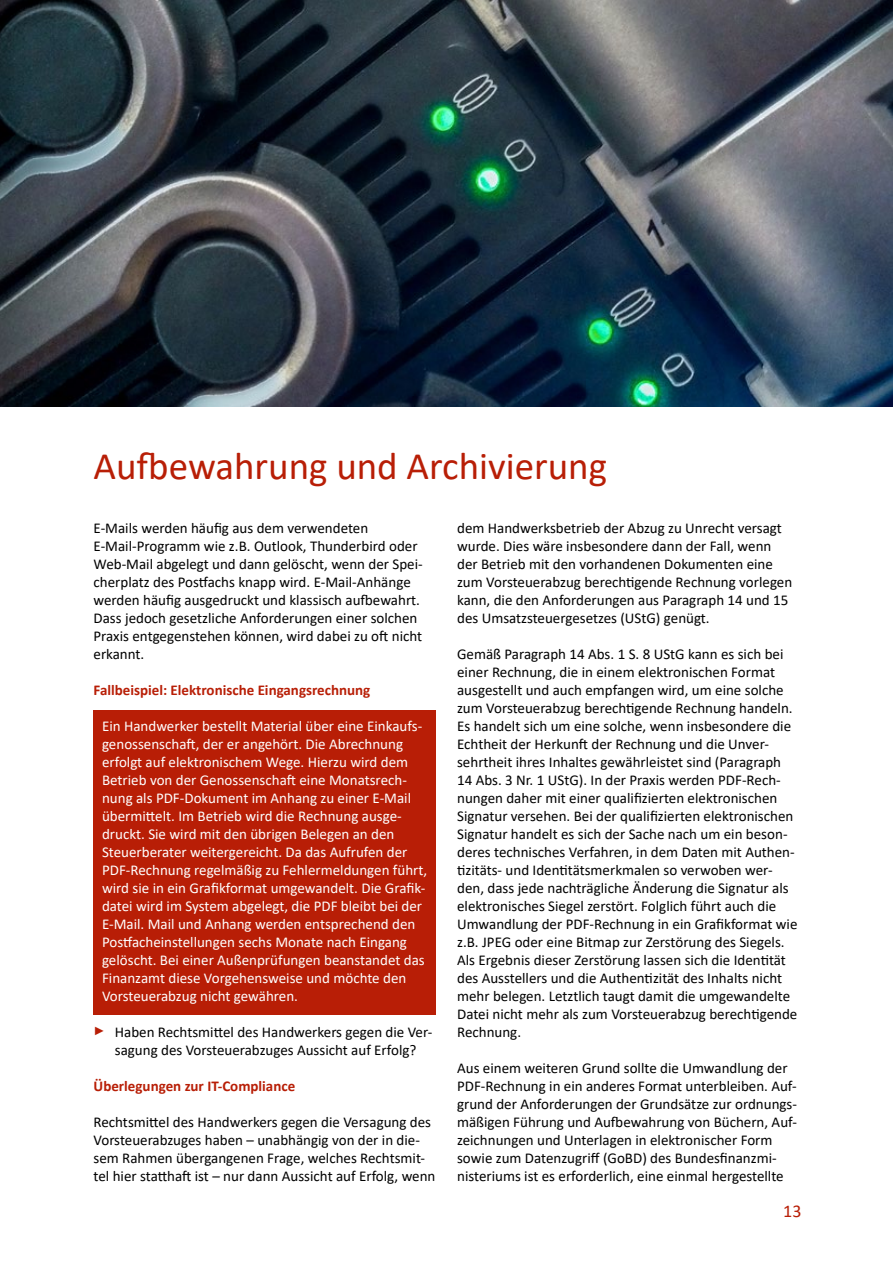
<style>
.page{position:relative;width:893px;height:1263px;background:#fff}
.page>*{position:absolute;margin:0;border:0;box-sizing:border-box;transform-origin:0 0}
.t1{font:39px "Calibri";color:#b81e06}
.t2{font:18px "Calibri";color:#b81e06}
.t3{font:15px/18px "Calibri";color:#000}
.t4{font:15px/18px "Calibri";color:#fff}
.t5{font:700 15px "Calibri";color:#b81e06}
.s1{font-family:"Arial";font-size:12px;color:#b81e06}
</style>
<div class="page">
<div style="left:94px;top:710px;width:342px;height:304px;background:#b81e06"></div>
<img style="left:0;top:0;width:893px;height:407px">
<h1 class="t1" style="left:94px;top:439px;width:515px">Aufbewahrung und Archivierung</h1>
<p class="t3" style="left:94px;top:518px;width:331px">E-Mails werden häufig aus dem verwendeten E-Mail-Programm wie z.B. Outlook, Thunderbird oder Web-Mail abgelegt und dann gelöscht, wenn der Spei&shy;cherplatz des Postfachs knapp wird. E-Mail-Anhänge werden häufig ausgedruckt und klassisch aufbewahrt.<br>Dass jedoch gesetzliche Anforderungen einer solchen Praxis entgegenstehen können, wird dabei zu oft nicht erkannt.</p>
<p class="t5" style="left:94px;top:679px;width:278px">Fallbeispiel: Elektronische Eingangsrechnung</p>
<p class="t4" style="left:102px;top:716px;width:327px">Ein Handwerker bestellt Material über eine Einkaufs&shy;genossenschaft, der er angehört. Die Abrechnung erfolgt auf elektronischem Wege. Hierzu wird dem Betrieb von der Genossenschaft eine Monatsrech&shy;nung als PDF-Dokument im Anhang zu einer E-Mail übermittelt. Im Betrieb wird die Rechnung ausge&shy;druckt. Sie wird mit den übrigen Belegen an den Steuerberater weitergereicht. Da das Aufrufen der PDF-Rechnung regelmäßig zu Fehlermeldungen führt, wird sie in ein Grafikformat umgewandelt. Die Grafik&shy;datei wird im System abgelegt, die PDF bleibt bei der E-Mail. Mail und Anhang werden entsprechend den Postfacheinstellungen sechs Monate nach Eingang gelöscht. Bei einer Außenprüfungen beanstandet das Finanzamt diese Vorgehensweise und möchte den Vorsteuerabzug nicht gewähren.</p>
<p class="t3" style="left:94px;top:1022px;width:340px;text-align:center"><span class="s1">►</span> Haben Rechtsmittel des Handwerkers gegen die Ver&shy;sagung des Vorsteuerabzuges Aussicht auf Erfolg?</p>
<p class="t5" style="left:94px;top:1075px;width:203px">Überlegungen zur IT-Compliance</p>
<p class="t3" style="left:94px;top:1112px;width:343px">Rechtsmittel des Handwerkers gegen die Versagung des Vorsteuerabzuges haben – unabhängig von der in die&shy;sem Rahmen übergangenen Frage, welches Rechtsmit&shy;tel hier statthaft ist – nur dann Aussicht auf Erfolg, wenn</p>
<p class="t3" style="left:457px;top:518px;width:337px">dem Handwerksbetrieb der Abzug zu Unrecht versagt wurde. Dies wäre insbesondere dann der Fall, wenn der Betrieb mit den vorhandenen Dokumenten eine zum Vorsteuerabzug berechtigende Rechnung vorlegen kann, die den Anforderungen aus Paragraph 14 und 15 des Umsatzsteuergesetzes (UStG) genügt.</p>
<p class="t3" style="left:457px;top:644px;width:342px">Gemäß Paragraph 14 Abs. 1 S. 8 UStG kann es sich bei einer Rechnung, die in einem elektronischen Format ausgestellt und auch empfangen wird, um eine solche zum Vorsteuerabzug berechtigende Rechnung handeln.<br>Es handelt sich um eine solche, wenn insbesondere die Echtheit der Herkunft der Rechnung und die Unver&shy;sehrtheit ihres Inhaltes gewährleistet sind (Paragraph 14 Abs. 3 Nr. 1 UStG). In der Praxis werden PDF-Rech&shy;nungen daher mit einer qualifizierten elektronischen Signatur versehen. Bei der qualifizierten elektronischen Signatur handelt es sich der Sache nach um ein beson&shy;deres technisches Verfahren, in dem Daten mit Authen&shy;tizitäts- und Identitätsmerkmalen so verwoben wer&shy;den, dass jede nachträgliche Änderung die Signatur als elektronisches Siegel zerstört. Folglich führt auch die Umwandlung der PDF-Rechnung in ein Grafikformat wie z.B. JPEG oder eine Bitmap zur Zerstörung des Siegels.<br>Als Ergebnis dieser Zerstörung lassen sich die Identität des Ausstellers und die Authentizität des Inhalts nicht mehr belegen. Letztlich taugt damit die umgewandelte Datei nicht mehr als zum Vorsteuerabzug berechtigende Rechnung.</p>
<p class="t3" style="left:457px;top:1058px;width:341px">Aus einem weiteren Grund sollte die Umwandlung der PDF-Rechnung in ein anderes Format unterbleiben. Auf&shy;grund der Anforderungen der Grundsätze zur ordnungs&shy;mäßigen Führung und Aufbewahrung von Büchern, Auf&shy;zeichnungen und Unterlagen in elektronischer Form sowie zum Datenzugriff (GoBD) des Bundesfinanzmi&shy;nisteriums ist es erforderlich, eine einmal hergestellte</p>
<p class="t2" style="left:783px;top:1198px;width:20px">13</p>
</div>
